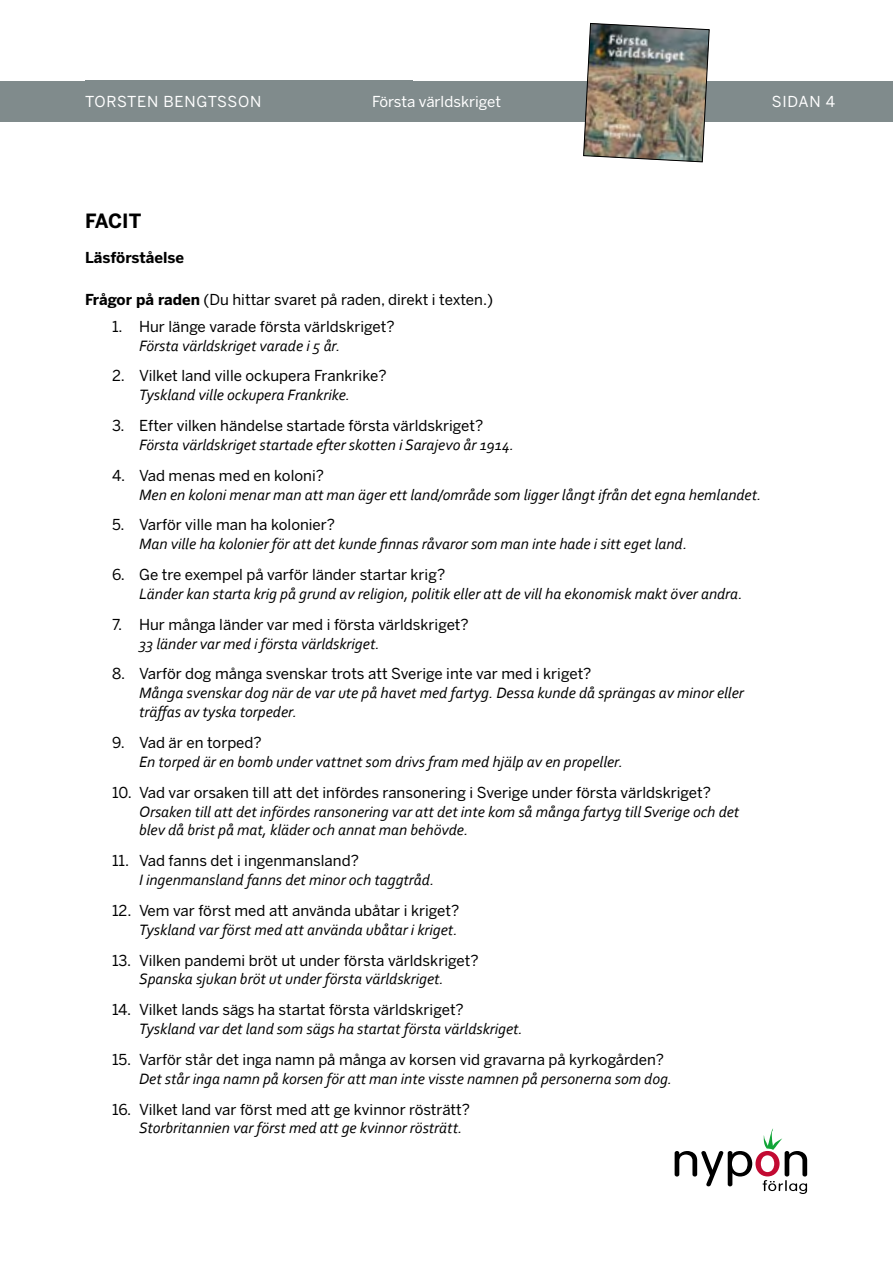
<style>
.page{position:relative;width:893px;height:1263px;background:#fff}
.page>*{position:absolute;margin:0;border:0;box-sizing:border-box;transform-origin:0 0}
.t1{font:700 19.5px "Benton Sans";letter-spacing:-.02em;color:#000}
.t2{font:italic 15.75px/18.9px "Corbel";color:#000}
.t3{font:15px "Benton Sans";color:#000}
.t4{font:15px "Benton Sans";letter-spacing:.005em;color:#fff}
.t5{font:15px "Benton Sans";letter-spacing:.045em;color:#fff}
.t6{font:700 15px "Benton Sans";color:#000}
.s1{font-weight:700}
</style>
<div class="page">
<div style="left:0;top:81px;width:893px;height:40px;background:#808b8c"></div>
<div style="left:85px;top:80px;width:327px;height:41px;background:#808b8c"></div>
<img style="left:583px;top:23px;width:127px;height:139px">
<svg style="left:675px;top:1128px;width:132px;height:66px"></svg>
<p class="t5" style="left:85px;top:92px;width:178px">TORSTEN BENGTSSON</p>
<p class="t4" style="left:372px;top:92px;width:131px">Första världskriget</p>
<p class="t4" style="left:772px;top:92px;width:65px">SIDAN 4</p>
<p class="t1" style="left:85px;top:209px;width:58px">FACIT</p>
<p class="t6" style="left:85px;top:248px;width:100px">Läsförståelse</p>
<p class="t3" style="left:85px;top:291px;width:410px"><span class="s1">Frågor på raden</span> (Du hittar svaret på raden, direkt i texten.)</p>
<p class="t3" style="left:112px;top:317px;width:284px">1. Hur länge varade första världskriget?</p>
<p class="t2" style="left:139px;top:336px;width:203px">Första världskriget varade i 5 år.</p>
<p class="t3" style="left:112px;top:367px;width:276px">2. Vilket land ville ockupera Frankrike?</p>
<p class="t2" style="left:139px;top:385px;width:213px">Tyskland ville ockupera Frankrike.</p>
<p class="t3" style="left:112px;top:417px;width:373px">3. Efter vilken händelse startade första världskriget?</p>
<p class="t2" style="left:139px;top:435px;width:377px">Första världskriget startade efter skotten i Sarajevo år 1914.</p>
<p class="t3" style="left:112px;top:466px;width:213px">4. Vad menas med en koloni?</p>
<p class="t2" style="left:139px;top:485px;width:624px">Men en koloni menar man att man äger ett land/område som ligger långt ifrån det egna hemlandet.</p>
<p class="t3" style="left:112px;top:516px;width:225px">5. Varför ville man ha kolonier?</p>
<p class="t2" style="left:139px;top:534px;width:550px">Man ville ha kolonier för att det kunde finnas råvaror som man inte hade i sitt eget land.</p>
<p class="t3" style="left:112px;top:566px;width:335px">6. Ge tre exempel på varför länder startar krig?</p>
<p class="t2" style="left:139px;top:584px;width:605px">Länder kan starta krig på grund av religion, politik eller att de vill ha ekonomisk makt över andra.</p>
<p class="t3" style="left:112px;top:615px;width:358px">7. Hur många länder var med i första världskriget?</p>
<p class="t2" style="left:139px;top:633px;width:242px">33 länder var med i första världskriget.</p>
<p class="t3" style="left:112px;top:665px;width:481px">8. Varför dog många svenskar trots att Sverige inte var med i kriget?</p>
<p class="t2" style="left:139px;top:683px;width:606px">Många svenskar dog när de var ute på havet med fartyg. Dessa kunde då sprängas av minor eller träffas av tyska torpeder.</p>
<p class="t3" style="left:112px;top:733px;width:151px">9. Vad är en torped?</p>
<p class="t2" style="left:139px;top:752px;width:486px">En torped är en bomb under vattnet som drivs fram med hjälp av en propeller.</p>
<p class="t3" style="left:112px;top:783px;width:601px">10. Vad var orsaken till att det infördes ransonering i Sverige under första världskriget?</p>
<p class="t2" style="left:139px;top:801px;width:602px">Orsaken till att det infördes ransonering var att det inte kom så många fartyg till Sverige och det blev då brist på mat, kläder och annat man behövde.</p>
<p class="t3" style="left:112px;top:852px;width:248px">11. Vad fanns det i ingenmansland?</p>
<p class="t2" style="left:139px;top:870px;width:297px">I ingenmansland fanns det minor och taggtråd.</p>
<p class="t3" style="left:112px;top:901px;width:349px">12. Vem var först med att använda ubåtar i kriget?</p>
<p class="t2" style="left:139px;top:920px;width:320px">Tyskland var först med att använda ubåtar i kriget.</p>
<p class="t3" style="left:112px;top:951px;width:368px">13. Vilken pandemi bröt ut under första världskriget?</p>
<p class="t2" style="left:139px;top:969px;width:306px">Spanska sjukan bröt ut under första världskriget.</p>
<p class="t3" style="left:112px;top:1001px;width:353px">14. Vilket lands sägs ha startat första världskriget?</p>
<p class="t2" style="left:139px;top:1019px;width:385px">Tyskland var det land som sägs ha startat första världskriget.</p>
<p class="t3" style="left:112px;top:1050px;width:554px">15. Varför står det inga namn på många av korsen vid gravarna på kyrkogården?</p>
<p class="t2" style="left:139px;top:1069px;width:535px">Det står inga namn på korsen för att man inte visste namnen på personerna som dog.</p>
<p class="t3" style="left:112px;top:1100px;width:360px">16. Vilket land var först med att ge kvinnor rösträtt?</p>
<p class="t2" style="left:139px;top:1118px;width:325px">Storbritannien var först med att ge kvinnor rösträtt.</p>
</div>
